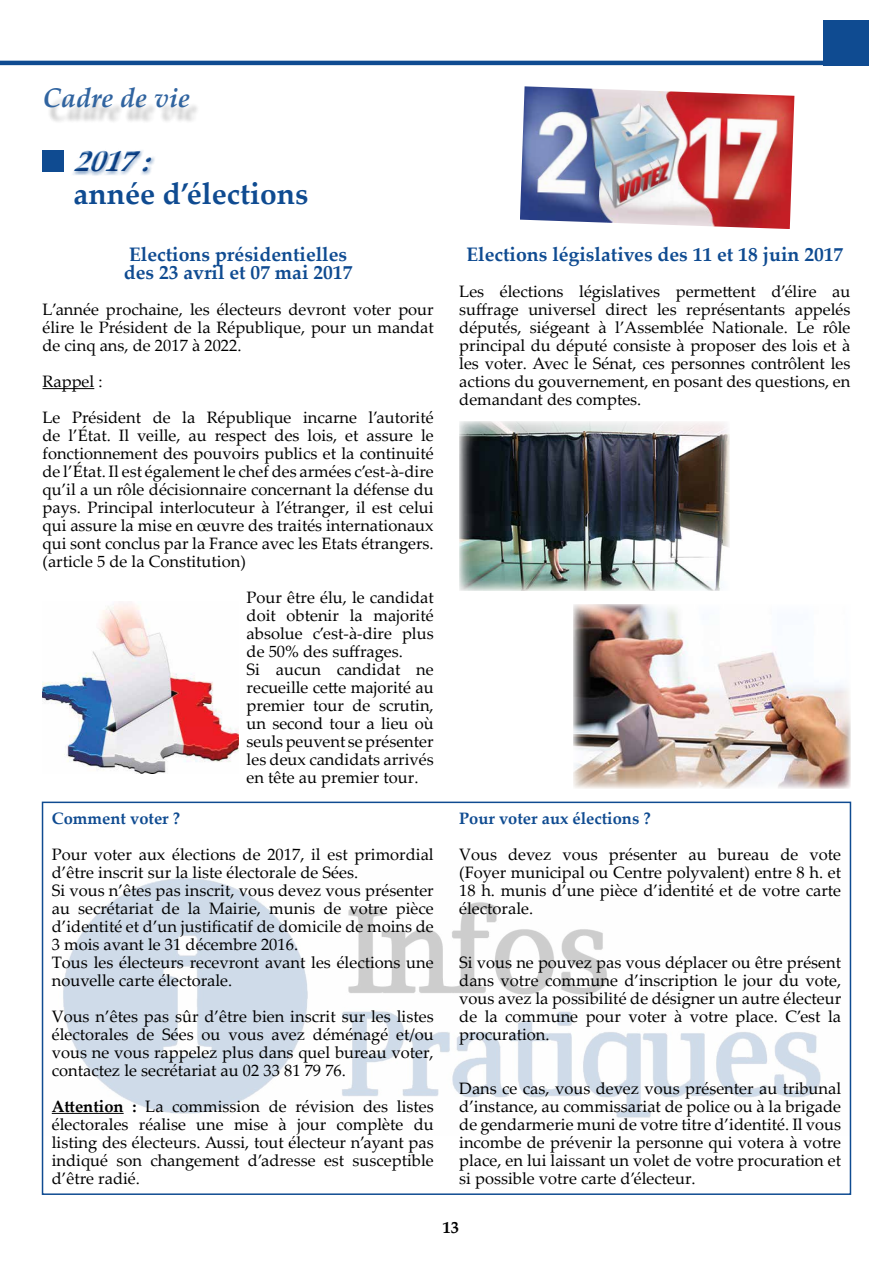
<style>
.page{position:relative;width:893px;height:1263px;background:#fff}
.page>*{position:absolute;margin:0;border:0;box-sizing:border-box;transform-origin:0 0}
.t1{font:700 30px "Palatino Linotype";color:#0f4b91}
.t2{font:italic 700 30px "Palatino Linotype";color:#0f4b91}
.t3{font:italic 700 27px "Palatino Linotype";color:#0f4b91}
.t4{font:700 19.5px/18px "Palatino Linotype";color:#0f4b91}
.t5{font:16.5px/18px "Palatino Linotype";color:#000;text-align:justify}
.t6{font:700 16.5px "Palatino Linotype";color:#0f4b91}
.t7{font:700 16.5px "Palatino Linotype";color:#000}
.s1{font-weight:700}
</style>
<div class="page">
<img style="left:51px;top:878px;width:770px;height:240px">
<div style="left:824px;top:20px;width:45px;height:45px;background:#0f4b91"></div>
<hr style="left:0;top:61px;width:825px;height:4px;background:#0f4b91">
<div style="left:48px;top:95px;width:153px;height:30px;background:#000;opacity:.3"></div>
<hr style="left:43px;top:388px;width:51px;height:1px;background:#000">
<div style="left:43px;top:151px;width:21px;height:21px;background:#0f4b91"></div>
<div style="left:70px;top:147px;width:86px;height:30px;background:#0f4b91;opacity:.75"></div>
<hr style="left:52px;top:1113px;width:72px;height:1px;background:#000">
<div style="left:42px;top:801px;width:809px;height:394px;border:2px solid #0f4b91"></div>
<img style="left:43px;top:603px;width:195px;height:171px">
<img style="left:573px;top:604px;width:277px;height:185px">
<img style="left:459px;top:421px;width:270px;height:170px">
<img style="left:520px;top:86px;width:274px;height:143px">
<h2 class="t3" style="left:43px;top:79px;width:149px">Cadre de vie</h2>
<h1 class="t2" style="left:73px;top:139px;width:91px">2017:</h1>
<h1 class="t1" style="left:73px;top:173px;width:237px">année d’élections</h1>
<p class="t4" style="left:124px;top:245px;width:230px">Elections présidentielles des 23 avril et 07 mai 2017</p>
<p class="t5" style="left:43px;top:300px;width:393px">L’année prochaine, les électeurs devront voter pour élire le Président de la République, pour un mandat de cinq ans, de 2017 à 2022.</p>
<p class="t5" style="left:43px;top:363px;width:393px;line-height:36px">Rappel :<br>Le Président de la République incarne l’autorité</p>
<p class="t5" style="left:43px;top:426px;width:393px">de l’État. Il veille, au respect des lois, et assure le fonctionnement des pouvoirs publics et la continuité de l’État. Il est également le chef des armées c’est-à-dire qu’il a un rôle décisionnaire concernant la défense du pays. Principal interlocuteur à l’étranger, il est celui qui assure la mise en œuvre des traités internationaux qui sont conclus par la France avec les Etats étrangers. (article 5 de la Constitution)</p>
<p class="t5" style="left:247px;top:588px;width:189px;text-align:left">Pour être élu, le candidat doit obtenir la majorité absolue c’est-à-dire plus de 50% des suffrages.<br>Si aucun candidat ne recueille cette majorité au premier tour de scrutin, un second tour a lieu où seuls peuvent se présenter les deux candidats arrivés en tête au premier tour.</p>
<p class="t6" style="left:52px;top:806px;width:130px">Comment voter ?</p>
<p class="t5" style="left:52px;top:844px;width:383px;text-align:left">Pour voter aux élections de 2017, il est primordial d’être inscrit sur la liste électorale de Sées.<br>Si vous n’êtes pas inscrit, vous devez vous présenter au secrétariat de la Mairie, munis de votre pièce d’identité et d’un justificatif de domicile de moins de 3 mois avant le 31 décembre 2016.<br>Tous les électeurs recevront avant les élections une nouvelle carte électorale.</p>
<p class="t5" style="left:52px;top:1006px;width:383px">Vous n’êtes pas sûr d’être bien inscrit sur les listes électorales de Sées ou vous avez déménagé et/ou vous ne vous rappelez plus dans quel bureau voter, contactez le secrétariat au 02 33 81 79 76.</p>
<p class="t5" style="left:52px;top:1096px;width:383px"><span class="s1">Attention :</span> La commission de révision des listes électorales réalise une mise à jour complète du listing des électeurs. Aussi, tout électeur n’ayant pas indiqué son changement d’adresse est susceptible d’être radié.</p>
<p class="t4" style="left:466px;top:245px;width:378px">Elections législatives des 11 et 18 juin 2017</p>
<p class="t5" style="left:459px;top:282px;width:393px">Les élections législatives permettent d’élire au suffrage universel direct les représentants appelés députés, siégeant à l’Assemblée Nationale. Le rôle principal du député consiste à proposer des lois et à les voter. Avec le Sénat, ces personnes contrôlent les actions du gouvernement, en posant des questions, en demandant des comptes.</p>
<p class="t6" style="left:459px;top:806px;width:193px">Pour voter aux élections ?</p>
<p class="t5" style="left:459px;top:844px;width:383px">Vous devez vous présenter au bureau de vote (Foyer municipal ou Centre polyvalent) entre 8 h. et 18 h. munis d’une pièce d’identité et de votre carte électorale.</p>
<p class="t5" style="left:459px;top:952px;width:383px">Si vous ne pouvez pas vous déplacer ou être présent dans votre commune d’inscription le jour du vote, vous avez la possibilité de désigner un autre électeur de la commune pour voter à votre place. C’est la procuration.</p>
<p class="t5" style="left:459px;top:1078px;width:383px">Dans ce cas, vous devez vous présenter au tribunal d’instance, au commissariat de police ou à la brigade de gendarmerie muni de votre titre d’identité. Il vous incombe de prévenir la personne qui votera à votre place, en lui laissant un volet de votre procuration et si possible votre carte d’électeur.</p>
<p class="t7" style="left:442px;top:1215px;width:18px">13</p>
</div>
